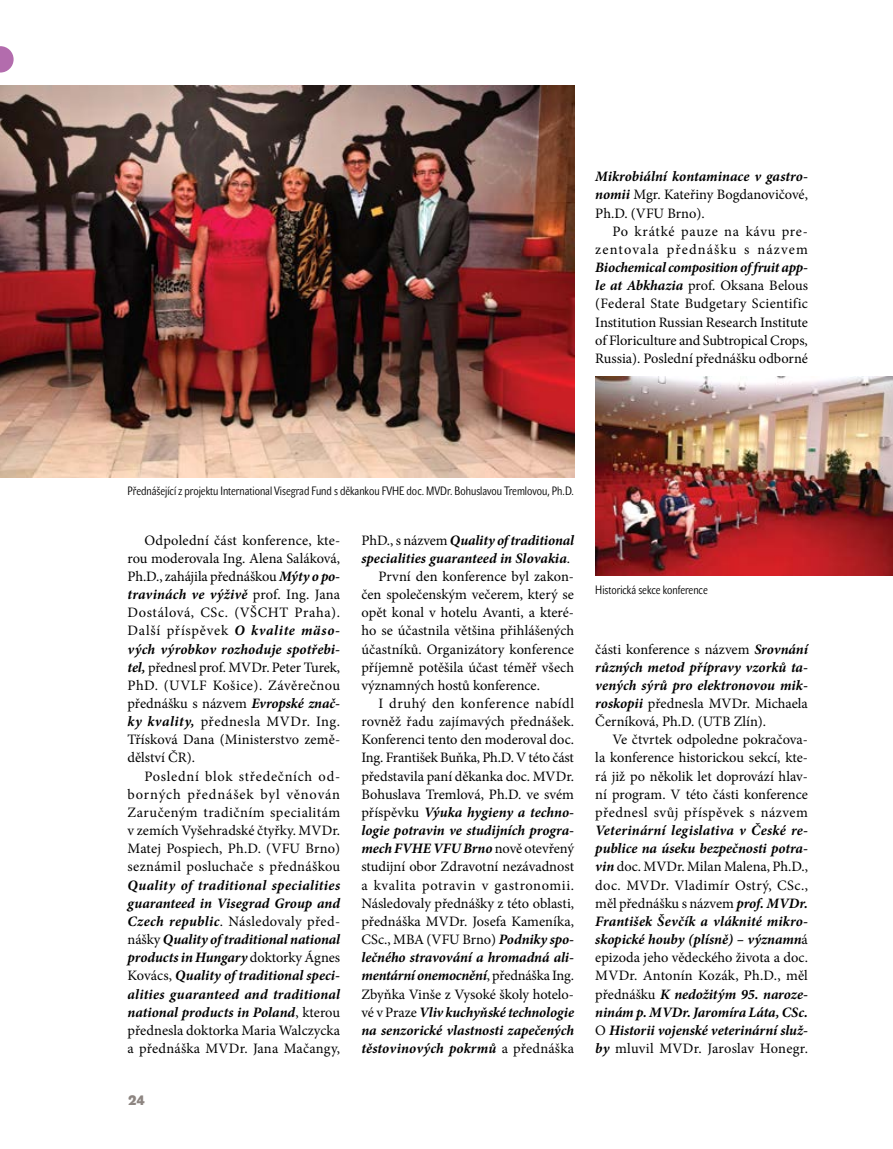
<style>
.page{position:relative;width:893px;height:1149px;background:#fff}
.page>*{position:absolute;margin:0;border:0;box-sizing:border-box;transform-origin:0 0}
.Normální{font:14.4px/18.1px "Minion Pro";color:#000;text-align:justify}
.Normální-2{font:italic 700 14.4px/18.1px "Minion Pro";color:#000}
.t1{font:700 13.5px "John Sans Heavy Pro";color:#8d8581}
.popisek{font:12px "John Sans Cond Lite Pro";color:#000}
.s1{font-weight:700;font-style:italic}
.s2{font-weight:400;font-style:normal}
</style>
<div class="page">
<img style="left:0;top:85px;width:574px;height:392px">
<svg style="left:0;top:46px;width:14px;height:26px"></svg>
<img style="left:595px;top:377px;width:298px;height:198px">
<p class="Normální" style="left:595px;top:167px;width:214px"><span class="s1">Mikrobiální kontaminace v gastro&shy;nomii</span> Mgr. Kateřiny Bogdanovičové, Ph.D. (VFU Brno).</p>
<p class="Normální" style="left:595px;top:222px;width:214px;text-indent:17px">Po krátké pauze na kávu pre&shy;zentovala přednášku s názvem <span class="s1">Biochemical composition of fruit app&shy;le at Abkhazia</span> prof. Oksana Belous (Federal State Budgetary Scientific Institution Russian Research Institute of Floriculture and Subtropical Crops, Russia). Poslední přednášku odborné</p>
<p class="popisek" style="left:128px;top:484px;width:448px">Přednášející z projektu International Visegrad Fund s děkankou FVHE doc. MVDr. Bohuslavou Tremlovou, Ph.D.</p>
<p class="Normální" style="left:128px;top:530px;width:214px;text-indent:17px">Odpolední část konference, kte&shy;rou moderovala Ing. Alena Saláková, Ph.D., zahájila přednáškou <span class="s1">Mýty o po&shy;travinách ve výživě</span> prof. Ing. Jana Dostálová, CSc. (VŠCHT Praha).<br>Další příspěvek <span class="s1">O kvalite mäso&shy;vých výrobkov rozhoduje spotřebi&shy;tel,</span> přednesl prof. MVDr. Peter Turek, PhD. (UVLF Košice). Závěrečnou přednášku s názvem <span class="s1">Evropské znač&shy;ky kvality,</span> přednesla MVDr. Ing.<br>Třísková Dana (Ministerstvo země&shy;dělství ČR).</p>
<p class="Normální" style="left:128px;top:766px;width:214px;text-indent:17px">Poslední blok středečních od&shy;borných přednášek byl věnován Zaručeným tradičním specialitám v zemích Vyšehradské čtyřky. MVDr.<br>Matej Pospiech, Ph.D. (VFU Brno) seznámil posluchače s přednáškou <span class="s1">Quality of traditional specialities guaranteed in Visegrad Group and Czech republic</span>. Následovaly před&shy;nášky <span class="s1">Quality of traditional national products in Hungary</span> doktorky Ágnes Kovács, <span class="s1">Quality of traditional speci&shy;alities guaranteed and traditional national products in Poland</span>, kterou přednesla doktorka Maria Walczycka a přednáška MVDr. Jana Mačangy,</p>
<p class="t1" style="left:128px;top:1092px;width:18px">24</p>
<p class="Normální-2" style="left:361px;top:530px;width:214px"><span class="s2">PhD., s názvem</span> Quality of traditional specialities guaranteed in Slovakia<span class="s2">.</span></p>
<p class="Normální" style="left:361px;top:567px;width:214px;text-indent:17px">První den konference byl zakon&shy;čen společenským večerem, který se opět konal v hotelu Avanti, a které&shy;ho se účastnila většina přihlášených účastníků. Organizátory konference příjemně potěšila účast téměř všech významných hostů konference.</p>
<p class="Normální" style="left:361px;top:694px;width:214px;text-indent:17px">I druhý den konference nabídl rovněž řadu zajímavých přednášek.<br>Konferenci tento den moderoval doc.<br>Ing. František Buňka, Ph.D. V této část představila paní děkanka doc. MVDr.<br>Bohuslava Tremlová, Ph.D. ve svém příspěvku <span class="s1">Výuka hygieny a techno&shy;logie potravin ve studijních progra&shy;mech FVHE VFU Brno</span> nově otevřený studijní obor Zdravotní nezávadnost a kvalita potravin v gastronomii.<br>Následovaly přednášky z této oblasti, přednáška MVDr. Josefa Kameníka, CSc., MBA (VFU Brno) <span class="s1">Podniky spo&shy;lečného stravování a hromadná ali&shy;mentární onemocnění</span>, přednáška Ing.<br>Zbyňka Vinše z Vysoké školy hotelo&shy;vé v Praze <span class="s1">Vliv kuchyňské technologie na senzorické vlastnosti zapečených těstovinových pokrmů</span> a přednáška</p>
<p class="popisek" style="left:595px;top:582px;width:114px">Historická sekce konference</p>
<p class="Normální-2" style="left:595px;top:639px;width:214px;text-align:justify"><span class="s2">části konference s názvem</span> Srovnání různých metod přípravy vzorků ta&shy;vených sýrů pro elektronovou mik&shy;roskopii <span class="s2">přednesla MVDr. Michaela Černíková, Ph.D. (UTB Zlín).</span></p>
<p class="Normální" style="left:595px;top:730px;width:214px;text-indent:17px">Ve čtvrtek odpoledne pokračova&shy;la konference historickou sekcí, kte&shy;rá již po několik let doprovází hlav&shy;ní program. V této části konference přednesl svůj příspěvek s názvem <span class="s1">Veterinární legislativa v České re&shy;publice na úseku bezpečnosti potra&shy;vin</span> doc. MVDr. Milan Malena, Ph.D., doc. MVDr. Vladimír Ostrý, CSc., měl přednášku s názvem <span class="s1">prof. MVDr.<br>František Ševčík a vláknité mikro&shy;skopické houby (plísně) – významn</span>á epizoda jeho vědeckého života a doc.<br>MVDr. Antonín Kozák, Ph.D., měl přednášku <span class="s1">K nedožitým 95. naroze&shy;ninám p. MVDr. Jaromíra Láta, CSc.<br></span>O <span class="s1">Historii vojenské veterinární služ&shy;by</span> mluvil MVDr. Jaroslav Honegr.</p>
</div>
